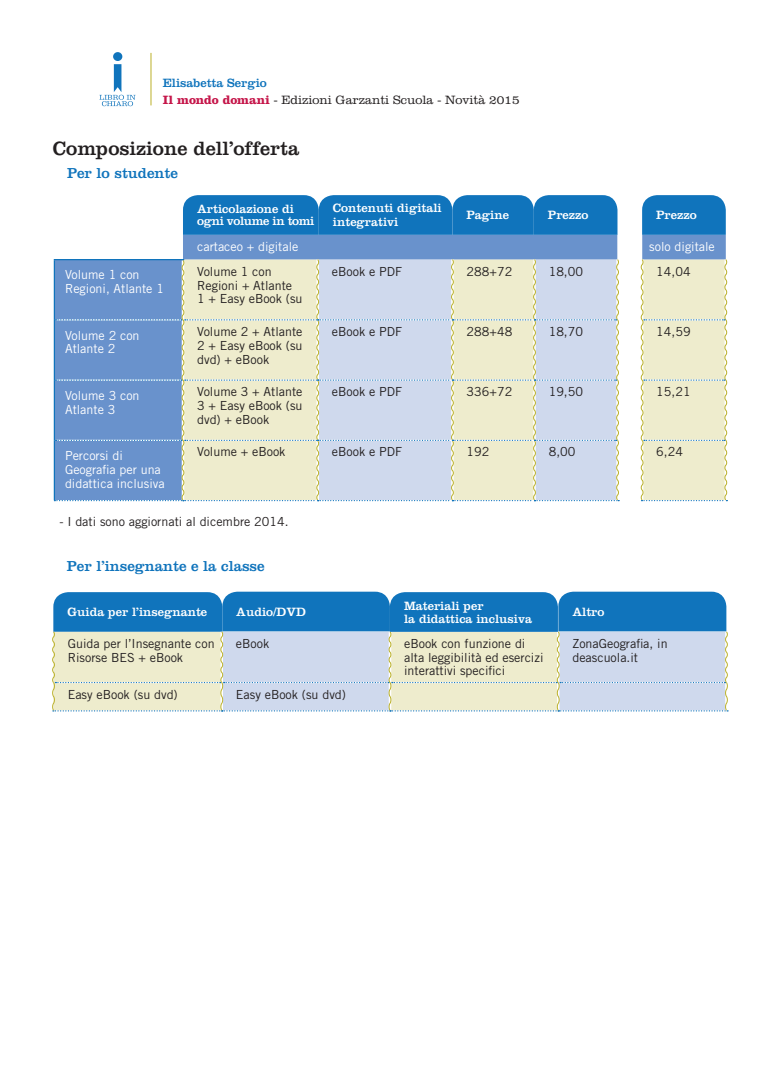
<style>
.page{position:relative;width:780px;height:1088px;background:#fff}
.page>*{position:absolute;margin:0;border:0;box-sizing:border-box;transform-origin:0 0}
.t1{font:20px "Clarendon LT Std";color:#231f20}
.t2{font:15px "Clarendon LT Std";color:#1074bc}
.t3{font:12.5px/13.8px "Trade Gothic LT Std";color:#231f20}
.t4{font:12.5px/13.8px "Trade Gothic LT Std";color:#fff}
.t5{font:12.5px/13.8px "Clarendon LT Std";color:#fff}
.t6{font:300 12.5px/16.5px "Clarendon LT Std";color:#231f20}
.t7{font:12.5px "Clarendon LT Std";letter-spacing:-.03em;color:#fff}
.s1{font-weight:400;color:#1074bc}
.s2{font-weight:700;color:#c5164a}
</style>
<div class="page">
<hr style="left:150px;top:53px;width:1px;height:52px;background:#bbb12a">
<div style="left:113px;top:52px;width:9px;height:9px;background:#1074bc;border-radius:50%"></div>
<svg style="left:99px;top:64px;width:36px;height:42px"></svg>
<svg style="left:54px;top:195px;width:674px;height:306px;background:#b5c9d6"></svg>
<svg style="left:52px;top:592px;width:676px;height:119px;background:#9abed2"></svg>
<p class="t6" style="left:163px;top:75px;width:358px"><span class="s1">Elisabetta Sergio<br></span><span class="s2">Il mondo domani</span> - Edizioni Garzanti Scuola - Novità 2015</p>
<p class="t1" style="left:53px;top:137px;width:248px">Composizione dell’offerta</p>
<p class="t2" style="left:67px;top:164px;width:112px">Per lo studente</p>
<p class="t5" style="left:197px;top:201px;width:98px">Articolazione di</p>
<p class="t7" style="left:197px;top:213px;width:119px">ogni volume in tomi</p>
<p class="t5" style="left:333px;top:201px;width:110px">Contenuti digitali integrativi</p>
<p class="t5" style="left:466px;top:208px;width:44px">Pagine</p>
<p class="t5" style="left:548px;top:208px;width:42px">Prezzo</p>
<p class="t5" style="left:656px;top:208px;width:42px">Prezzo</p>
<p class="t4" style="left:197px;top:239px;width:103px">cartaceo + digitale</p>
<p class="t4" style="left:649px;top:239px;width:67px">solo digitale</p>
<p class="t4" style="left:65px;top:268px;width:100px">Volume 1 con<br>Regioni, Atlante 1</p>
<p class="t3" style="left:197px;top:264px;width:107px">Volume 1 con<br>Regioni + Atlante<br>1 + Easy eBook (su</p>
<p class="t3" style="left:332px;top:264px;width:72px">eBook e PDF</p>
<p class="t3" style="left:466px;top:264px;width:47px">288+72</p>
<p class="t3" style="left:548px;top:264px;width:36px">18,00</p>
<p class="t3" style="left:656px;top:264px;width:36px">14,04</p>
<p class="t4" style="left:65px;top:328px;width:76px">Volume 2 con<br>Atlante 2</p>
<p class="t3" style="left:197px;top:324px;width:107px;text-align:justify">Volume 2 + Atlante 2 + Easy eBook (su dvd) + eBook</p>
<p class="t3" style="left:332px;top:324px;width:72px">eBook e PDF</p>
<p class="t3" style="left:466px;top:324px;width:47px">288+48</p>
<p class="t3" style="left:548px;top:324px;width:36px">18,70</p>
<p class="t3" style="left:656px;top:324px;width:36px">14,59</p>
<p class="t4" style="left:65px;top:388px;width:76px">Volume 3 con<br>Atlante 3</p>
<p class="t3" style="left:197px;top:385px;width:107px;text-align:justify">Volume 3 + Atlante 3 + Easy eBook (su dvd) + eBook</p>
<p class="t3" style="left:332px;top:385px;width:72px">eBook e PDF</p>
<p class="t3" style="left:466px;top:385px;width:47px">336+72</p>
<p class="t3" style="left:548px;top:385px;width:36px">19,50</p>
<p class="t3" style="left:656px;top:385px;width:36px">15,21</p>
<p class="t4" style="left:65px;top:448px;width:101px">Percorsi di<br>Geografia per una didattica inclusiva</p>
<p class="t3" style="left:197px;top:445px;width:90px">Volume + eBook</p>
<p class="t3" style="left:332px;top:445px;width:72px">eBook e PDF</p>
<p class="t3" style="left:466px;top:445px;width:24px">192</p>
<p class="t3" style="left:548px;top:445px;width:28px">8,00</p>
<p class="t3" style="left:656px;top:445px;width:28px">6,24</p>
<p class="t3" style="left:59px;top:514px;width:231px">- I dati sono aggiornati al dicembre 2014.</p>
<p class="t2" style="left:67px;top:558px;width:199px">Per l’insegnante e la classe</p>
<p class="t5" style="left:67px;top:605px;width:141px">Guida per l’insegnante</p>
<p class="t3" style="left:68px;top:636px;width:148px">Guida per l’Insegnante con<br>Risorse BES + eBook</p>
<p class="t3" style="left:236px;top:636px;width:35px">eBook</p>
<p class="t3" style="left:404px;top:636px;width:141px">eBook con funzione di alta leggibilità ed esercizi interattivi specifici</p>
<p class="t3" style="left:572px;top:636px;width:97px">ZonaGeografia, in deascuola.it</p>
<p class="t3" style="left:68px;top:687px;width:112px">Easy eBook (su dvd)</p>
<p class="t3" style="left:236px;top:687px;width:112px">Easy eBook (su dvd)</p>
<p class="t5" style="left:236px;top:605px;width:71px">Audio/DVD</p>
<p class="t5" style="left:404px;top:598px;width:81px">Materiali per</p>
<p class="t5" style="left:404px;top:612px;width:129px">la didattica inclusiva</p>
<p class="t5" style="left:572px;top:605px;width:33px">Altro</p>
</div>
